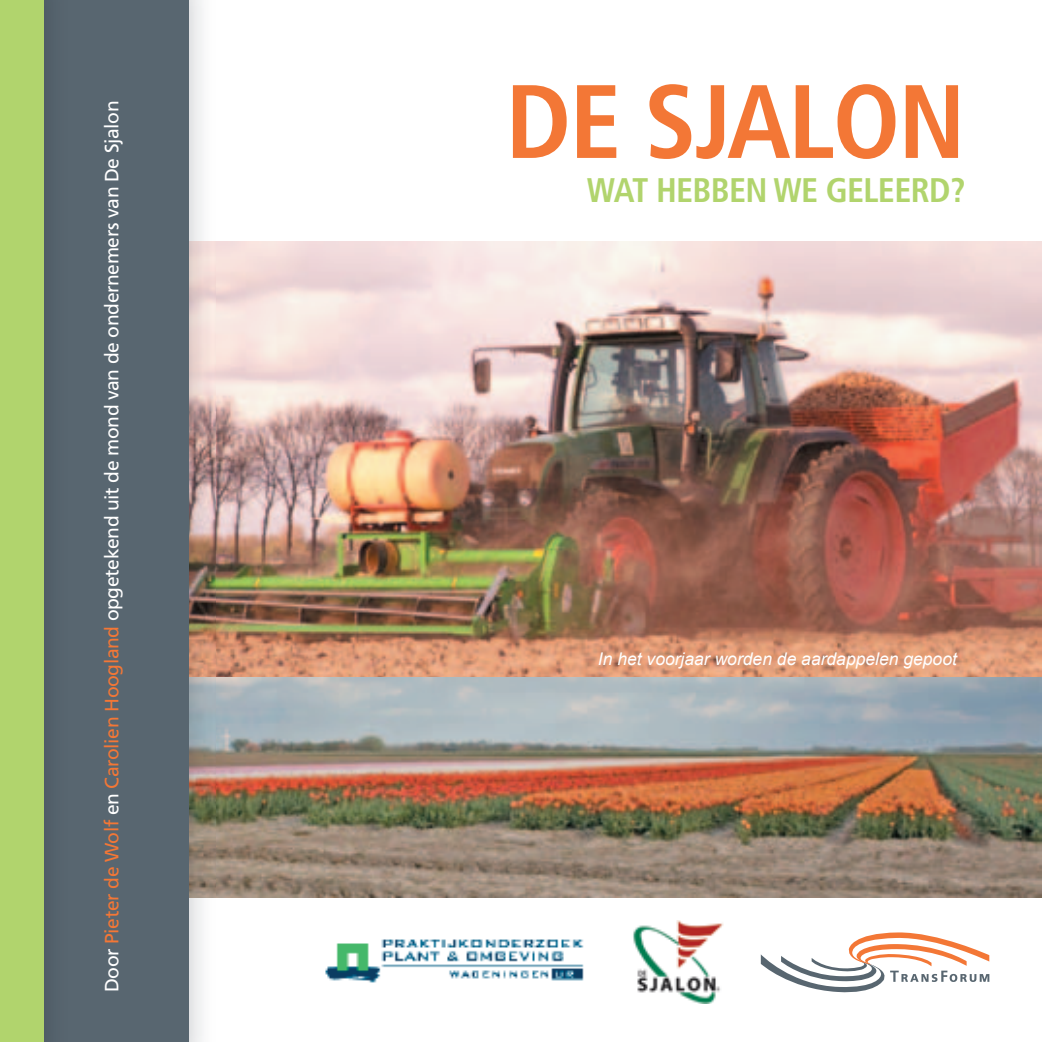
<style>
.page{position:relative;width:1042px;height:1042px;background:#fff}
.page>*{position:absolute;margin:0;border:0;box-sizing:border-box;transform-origin:0 0}
.t1{font:700 condensed 104.12px "Frutiger";letter-spacing:-.02em;color:#f37736}
.t2{font:700 condensed 34.12px "Frutiger";letter-spacing:-.02em;color:#b1d46d}
.t3{font:19.25px "Frutiger";letter-spacing:-.02em;color:#fff}
.t4{font:italic 17.5px "Arial";color:#fff}
.s1{color:#f37736}
</style>
<div class="page">
<img style="left:216px;top:241px;width:826px;height:436px">
<img style="left:216px;top:677px;width:826px;height:220px">
<img style="left:189px;top:0;width:27px;height:1042px">
<div style="left:0;top:0;width:189px;height:1042px;background:#586670"></div>
<img style="left:43px;top:0;width:1px;height:1042px">
<div style="left:0;top:0;width:43px;height:1042px;background:#b1d46d"></div>
<svg style="left:761px;top:932px;width:228px;height:61px"></svg>
<img style="left:325px;top:939px;width:259px;height:44px">
<img style="left:633px;top:921px;width:91px;height:83px">
<p class="t3" style="left:101px;top:992px;width:893px;rotate:-90deg">Door <span class="s1">Pieter de Wolf</span> en <span class="s1">Carolien Hoogland</span> opgetekend uit de mond van de ondernemers van De Sjalon</p>
<h1 class="t1" style="left:506px;top:60px;width:461px">DE SJALON</h1>
<h2 class="t2" style="left:587px;top:170px;width:380px">WAT HEBBEN WE GELEERD?</h2>
<p class="t4" style="left:598px;top:647px;width:360px">In het voorjaar worden de aardappelen gepoot</p>
</div>
